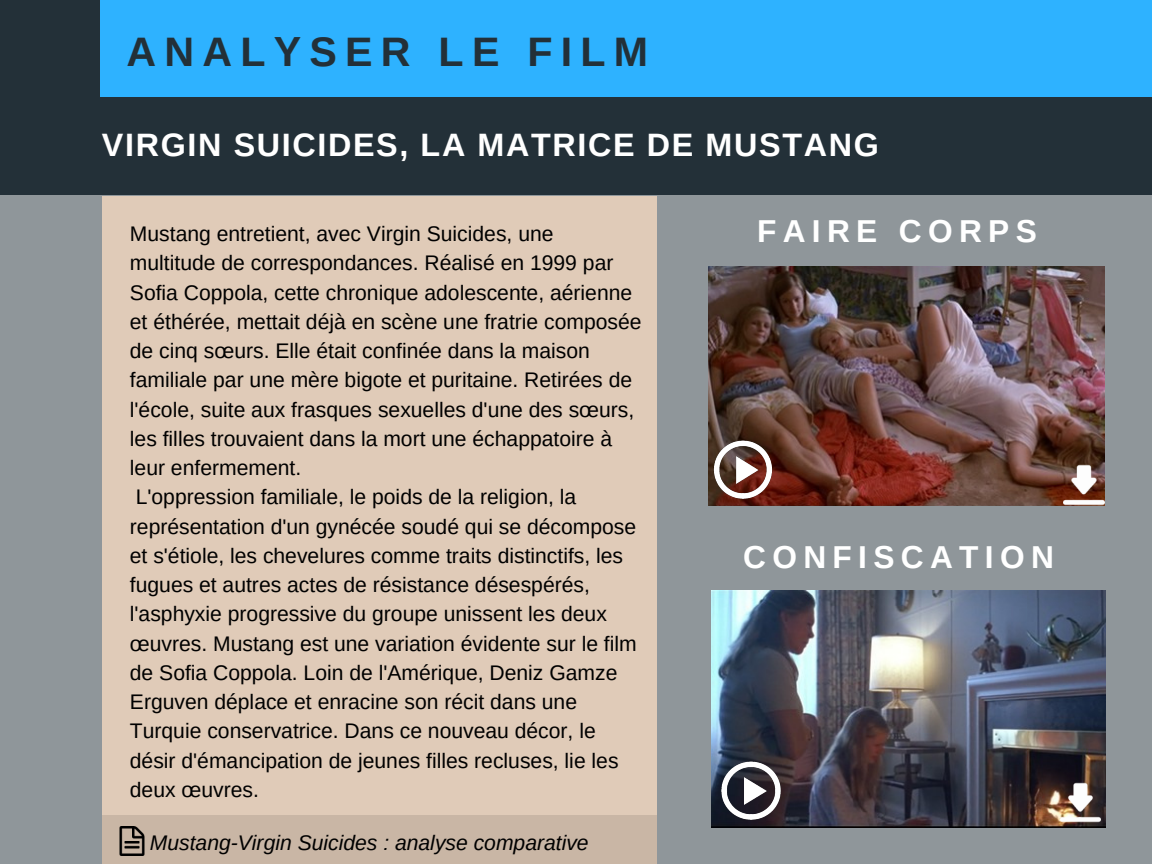
<style>
.page{position:relative;width:1152px;height:864px;background:#233038}
.page>*{position:absolute;margin:0;border:0;box-sizing:border-box;transform-origin:0 0}
.t1{font:700 41.25px "Arimo";letter-spacing:.2em;color:#233038}
.t2{font:700 32.4px "Arimo";letter-spacing:.05em;color:#fff}
.t3{font:700 31.65px "Arimo";letter-spacing:.2em;color:#fff}
.t4{font:21.15px/29.2px "Arimo";color:#000}
.t5{font:italic 21.15px "Arimo";color:#000}
</style>
<div class="page">
<div style="left:100px;top:0;width:1052px;height:96px;background:#2eb2ff"></div>
<div style="left:0;top:196px;width:1152px;height:668px;background:#8f969a"></div>
<div style="left:102px;top:196px;width:555px;height:668px;background:#e0cbb8"></div>
<img style="left:709px;top:267px;width:396px;height:238px">
<img style="left:708px;top:437px;width:75px;height:69px">
<img style="left:711px;top:591px;width:395px;height:237px">
<img style="left:711px;top:757px;width:81px;height:71px">
<div style="left:102px;top:815px;width:555px;height:49px;background:#c9b6a5"></div>
<img style="left:119px;top:826px;width:26px;height:30px">
<img style="left:1064px;top:465px;width:40px;height:40px">
<img style="left:1060px;top:782px;width:41px;height:41px">
<h1 class="t1" style="left:127px;top:28px;width:523px">ANALYSER LE FILM</h1>
<h2 class="t2" style="left:102px;top:126px;width:778px">VIRGIN SUICIDES, LA MATRICE DE MUSTANG</h2>
<p class="t4" style="left:130px;top:219px;width:513px">Mustang entretient, avec Virgin Suicides, une multitude de correspondances. Réalisé en 1999 par Sofia Coppola, cette chronique adolescente, aérienne et éthérée, mettait déjà en scène une fratrie composée de cinq sœurs. Elle était confinée dans la maison familiale par une mère bigote et puritaine. Retirées de l'école, suite aux frasques sexuelles d'une des sœurs, les filles trouvaient dans la mort une échappatoire à leur enfermement.<br>L'oppression familiale, le poids de la religion, la représentation d'un gynécée soudé qui se décompose et s'étiole, les chevelures comme traits distinctifs, les fugues et autres actes de résistance désespérés, l'asphyxie progressive du groupe unissent les deux œuvres. Mustang est une variation évidente sur le film de Sofia Coppola. Loin de l'Amérique, Deniz Gamze Erguven déplace et enracine son récit dans une Turquie conservatrice. Dans ce nouveau décor, le désir d'émancipation de jeunes filles recluses, lie les deux œuvres.</p>
<h3 class="t3" style="left:757px;top:214px;width:281px">FAIRE CORPS</h3>
<p class="t5" style="left:150px;top:831px;width:440px">Mustang-Virgin Suicides : analyse comparative</p>
<h3 class="t3" style="left:743px;top:539px;width:312px">CONFISCATION</h3>
</div>
